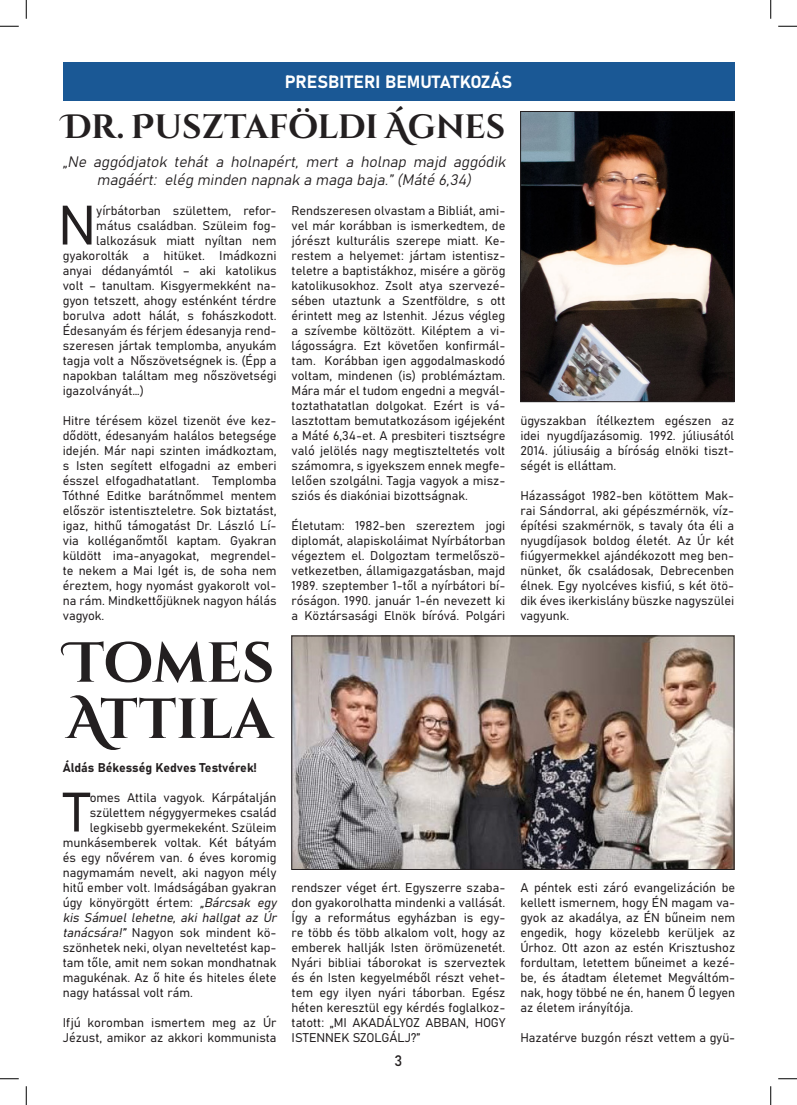
<style>
.page{position:relative;width:797px;height:1105px;background:#fff}
.page>*{position:absolute;margin:0;border:0;box-sizing:border-box;transform-origin:0 0}
.t1{font:700 56.25px/56.2px "Cinzel Decorative";color:#231f20}
.t2{font:54.75px "Bahnschrift";color:#231f20}
.t3{font:700 33.75px "Cinzel Decorative";letter-spacing:-.005em;color:#231f20}
.t4{font:17.5px "Bahnschrift";color:#fff}
.t5{font:italic 15px/18px "Bahnschrift";color:#231f20;text-align:center}
.t6{font:15px "Bahnschrift";color:#231f20}
.t7{font:12.5px/15px "Bahnschrift";color:#231f20;text-align:justify}
.t8{font:italic 12.5px "Bahnschrift";color:#231f20}
.s1{font-style:italic}
</style>
<div class="page">
<div style="left:63px;top:63px;width:671px;height:38px;background:#1a5895"></div>
<img style="left:522px;top:113px;width:210px;height:287px">
<div style="left:520px;top:111px;width:214px;height:291px;border:1px solid #231f20"></div>
<img style="left:293px;top:638px;width:439px;height:230px">
<div style="left:291px;top:636px;width:443px;height:234px;border:1px solid #231f20"></div>
<svg style="left:0;top:25px;width:19px;height:2px"></svg>
<svg style="left:778px;top:25px;width:19px;height:2px"></svg>
<svg style="left:0;top:1078px;width:19px;height:1px"></svg>
<svg style="left:778px;top:1078px;width:19px;height:1px"></svg>
<svg style="left:25px;top:0;width:2px;height:19px"></svg>
<svg style="left:25px;top:1086px;width:2px;height:19px"></svg>
<svg style="left:770px;top:0;width:1px;height:19px"></svg>
<svg style="left:770px;top:1086px;width:1px;height:19px"></svg>
<p class="t4" style="left:285px;top:69px;width:229px">PRESBITERI BEMUTATKOZÁS</p>
<p class="t3" style="left:63px;top:105px;width:444px">DR. PUSZTAFÖLDI ÁGNES</p>
<p class="t5" style="left:63px;top:151px;width:448px">„Ne aggódjatok tehát a holnapért, mert a holnap majd aggódik magáért: elég minden napnak a maga baja.”(Máté 6,34)</p>
<p class="t2" style="left:58px;top:184px;width:40px">N</p>
<p class="t7" style="left:96px;top:202px;width:182px">yírbátorban születtem, refor-</p>
<p class="t7" style="left:96px;top:217px;width:182px">mátus családban. Szüleim fog-</p>
<p class="t7" style="left:96px;top:232px;width:182px">lalkozásuk miatt nyíltan nem</p>
<p class="t7" style="left:63px;top:247px;width:215px">gyakorolták a hitüket. Imádkozni</p>
<p class="t7" style="left:63px;top:262px;width:215px">anyai dédanyámtól – aki katolikus</p>
<p class="t7" style="left:63px;top:277px;width:215px">volt – tanultam. Kisgyermekként na-</p>
<p class="t7" style="left:63px;top:292px;width:215px">gyon tetszett, ahogy esténként térdre</p>
<p class="t7" style="left:63px;top:307px;width:215px">borulva adott hálát, s fohászkodott.</p>
<p class="t7" style="left:63px;top:322px;width:215px">Édesanyám és férjem édesanyja rend-</p>
<p class="t7" style="left:63px;top:337px;width:215px">szeresen jártak templomba, anyukám</p>
<p class="t7" style="left:63px;top:352px;width:215px">tagja volt a Nőszövetségnek is. (Épp a</p>
<p class="t7" style="left:63px;top:367px;width:215px">napokban találtam meg nőszövetségi</p>
<p class="t7" style="left:63px;top:382px;width:83px">igazolványát…)</p>
<p class="t7" style="left:63px;top:412px;width:215px">Hitre térésem közel tizenöt éve kez&shy;dődött, édesanyám halálos betegsége idején. Már napi szinten imádkoztam, s Isten segített elfogadni az emberi ésszel elfogadhatatlant. Templomba Tóthné Editke barátnőmmel mentem először istentiszteletre. Sok biztatást, igaz, hithű támogatást Dr. László Lí&shy;via kolléganőmtől kaptam. Gyakran küldött ima-anyagokat, megrendel&shy;te nekem a Mai Igét is, de soha nem éreztem, hogy nyomást gyakorolt vol&shy;na rám. Mindkettőjüknek nagyon hálás vagyok.</p>
<p class="t1" style="left:65px;top:638px;width:211px">TOMES<br>ATTILA</p>
<p class="t7" style="left:291px;top:202px;width:215px">Rendszeresen olvastam a Bibliát, ami&shy;vel már korábban is ismerkedtem, de jórészt kulturális szerepe miatt. Ke&shy;restem a helyemet: jártam istentisz&shy;teletre a baptistákhoz, misére a görög katolikusokhoz. Zsolt atya szervezé&shy;sében utaztunk a Szentföldre, s ott érintett meg az Istenhit. Jézus végleg a szívembe költözött. Kiléptem a vi&shy;lágosságra. Ezt követően konfirmál&shy;tam. Korábban igen aggodalmaskodó voltam, mindenen (is) problémáztam.<br>Mára már el tudom engedni a megvál&shy;toztathatatlan dolgokat. Ezért is vá&shy;lasztottam bemutatkozásom igéjeként a Máté 6,34-et. A presbiteri tisztségre való jelölés nagy megtiszteltetés volt számomra, s igyekszem ennek megfe&shy;lelően szolgálni. Tagja vagyok a mis - sziós és diakóniai bizottságnak.</p>
<p class="t7" style="left:291px;top:517px;width:215px">Életutam: 1982-ben szereztem jogi diplomát, alapiskoláimat Nyírbátorban végeztem el. Dolgoztam termelőszö&shy;vetkezetben, államigazgatásban, majd 1989. szeptember 1-től a nyírbátori bí&shy;róságon. 1990. január 1-én nevezett ki a Köztársasági Elnök bíróvá. Polgári</p>
<p class="t7" style="left:520px;top:412px;width:215px">ügyszakban ítélkeztem egészen az idei nyugdíjazásomig. 1992. júliusától 2014. júliusáig a bíróság elnöki tiszt&shy;ségét is elláttam.</p>
<p class="t7" style="left:520px;top:487px;width:215px">Házasságot 1982-ben kötöttem Mak&shy;rai Sándorral, aki gépészmérnök, víz&shy;építési szakmérnök, s tavaly óta éli a nyugdíjasok boldog életét. Az Úr két fiúgyermekkel ajándékozott meg ben&shy;nünket, ők családosak, Debrecenben élnek. Egy nyolcéves kisfiú, s két ötö&shy;dik éves ikerkislány büszke nagyszülei vagyunk.</p>
<p class="t7" style="left:63px;top:759px;width:196px">Áldás Békesség Kedves Testvérek!</p>
<p class="t2" style="left:63px;top:771px;width:28px">T</p>
<p class="t7" style="left:90px;top:789px;width:188px">omes Attila vagyok. Kárpátalján</p>
<p class="t7" style="left:90px;top:804px;width:188px">születtem négygyermekes család</p>
<p class="t7" style="left:90px;top:819px;width:188px">legkisebb gyermekeként. Szüleim</p>
<p class="t7" style="left:63px;top:834px;width:215px">munkásemberek voltak. Két bátyám</p>
<p class="t7" style="left:63px;top:849px;width:215px">és egy nővérem van. 6 éves koromig</p>
<p class="t7" style="left:63px;top:864px;width:215px">nagymamám nevelt, aki nagyon mély</p>
<p class="t7" style="left:63px;top:879px;width:215px">hitű ember volt. Imádságában gyakran</p>
<p class="t7" style="left:63px;top:894px;width:218px">úgy könyörgött értem: <span class="s1">„Bárcsak egy</span></p>
<p class="t8" style="left:63px;top:908px;width:218px">kis Sámuel lehetne, aki hallgat az Úr</p>
<p class="t7" style="left:63px;top:924px;width:215px"><span class="s1">tanácsára!”</span> Nagyon sok mindent kö-</p>
<p class="t7" style="left:63px;top:939px;width:215px">szönhetek neki, olyan neveltetést kap-</p>
<p class="t7" style="left:63px;top:954px;width:215px">tam tőle, amit nem sokan mondhatnak</p>
<p class="t7" style="left:63px;top:969px;width:215px">magukénak. Az ő hite és hiteles élete</p>
<p class="t7" style="left:63px;top:984px;width:132px">nagy hatással volt rám.</p>
<p class="t7" style="left:63px;top:1014px;width:215px">Ifjú koromban ismertem meg az Úr<br>Jézust, amikor az akkori kommunista</p>
<p class="t7" style="left:291px;top:879px;width:215px">rendszer véget ért. Egyszerre szaba&shy;don gyakorolhatta mindenki a vallását.<br>Így a református egyházban is egy&shy;re több és több alkalom volt, hogy az emberek hallják Isten örömüzenetét.<br>Nyári bibliai táborokat is szerveztek és én Isten kegyelméből részt vehet&shy;tem egy ilyen nyári táborban. Egész héten keresztül egy kérdés foglalkoz&shy;tatott: „MI AKADÁLYOZ ABBAN, HOGY ISTENNEK SZOLGÁLJ?”</p>
<p class="t7" style="left:520px;top:879px;width:216px">A péntek esti záró evangelizáción be kellett ismernem, hogy ÉN magam va&shy;gyok az akadálya, az ÉN bűneim nem engedik, hogy közelebb kerüljek az Úrhoz. Ott azon az estén Krisztushoz fordultam, letettem bűneimet a kezé&shy;be, és átadtam életemet Megváltóm&shy;nak, hogy többé ne én, hanem Ő legyen az életem irányítója.</p>
<p class="t7" style="left:520px;top:1029px;width:216px">Hazatérve buzgón részt vettem a gyü-</p>
<p class="t6" style="left:394px;top:1049px;width:9px">3</p>
</div>
